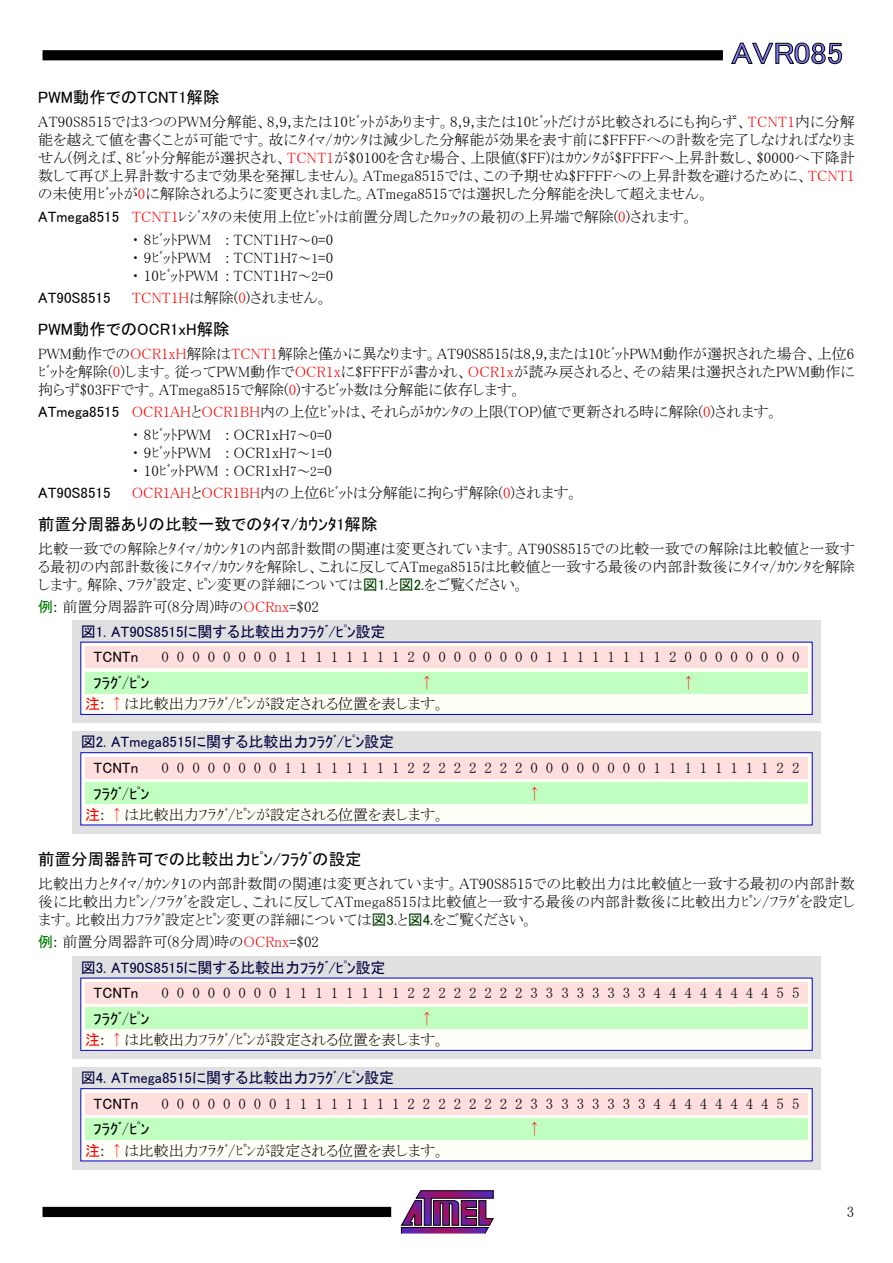
<style>
.page{position:relative;width:893px;height:1263px;background:#fff}
.page>*{position:absolute;margin:0;border:0;box-sizing:border-box;transform-origin:0 0}
.t1{font:30px "MS P Gothic";color:#8080ff;scale:1.1 1}
.t2{font:16.5px "MS P Gothic";color:#000}
.t3{font:15px/18px "MS P Mincho";color:#000;text-align:justify}
.t4{font:15px "MS Mincho";color:#000}
.t5{font:15px "MS P Gothic";color:#000040}
.t6{font:15px "MS P Gothic";color:#000}
.t7{font:15px "MS Mincho";color:#f00}
.s1{color:#f00}
.s2{font-family:"MS P Gothic"}
.s3{font-size:13.5px}
.s4{font-family:"MS P Gothic";color:#004000}
.s5{font-family:"MS P Gothic";color:#008000}
.s6{font-family:"MS P Mincho"}
.s7{font-family:"MS P Gothic";color:#f00}
</style>
<div class="page">
<svg style="left:401px;top:1190px;width:93px;height:44px"></svg>
<div style="left:43px;top:1207px;width:348px;height:10px;background:#000"></div>
<div style="left:43px;top:50px;width:680px;height:10px;background:#000"></div>
<svg style="left:731px;top:43px;width:111px;height:21px"></svg>
<div style="left:72px;top:621px;width:749px;height:102px;background:#e0e0e0"></div>
<div style="left:81px;top:642px;width:731px;height:72px;background:#fffff7"></div>
<div style="left:80px;top:642px;width:733px;height:73px;border:1px solid #0000c0"></div>
<div style="left:85px;top:646px;width:723px;height:22px;background:#ffdede"></div>
<div style="left:85px;top:672px;width:723px;height:21px;background:#c0ffc0"></div>
<div style="left:72px;top:731px;width:749px;height:102px;background:#e0e0e0"></div>
<div style="left:81px;top:753px;width:731px;height:72px;background:#fffff7"></div>
<div style="left:80px;top:752px;width:733px;height:73px;border:1px solid #0000c0"></div>
<div style="left:85px;top:757px;width:723px;height:21px;background:#ffdede"></div>
<div style="left:85px;top:782px;width:723px;height:22px;background:#c0ffc0"></div>
<div style="left:72px;top:957px;width:749px;height:102px;background:#e0e0e0"></div>
<div style="left:81px;top:978px;width:731px;height:72px;background:#fffff7"></div>
<div style="left:80px;top:977px;width:733px;height:74px;border:1px solid #0000c0"></div>
<div style="left:85px;top:982px;width:723px;height:21px;background:#ffdede"></div>
<div style="left:85px;top:1008px;width:723px;height:21px;background:#c0ffc0"></div>
<div style="left:72px;top:1067px;width:749px;height:102px;background:#e0e0e0"></div>
<div style="left:81px;top:1089px;width:731px;height:72px;background:#fffff7"></div>
<div style="left:80px;top:1088px;width:733px;height:73px;border:1px solid #0000c0"></div>
<div style="left:85px;top:1093px;width:723px;height:21px;background:#ffdede"></div>
<div style="left:85px;top:1118px;width:723px;height:22px;background:#c0ffc0"></div>
<h1 class="t1" style="left:731px;top:38px;width:103px">AVR085</h1>
<p class="t2" style="left:38px;top:89px;width:183px">PWM動作でのTCNT1解除</p>
<p class="t3" style="left:38px;top:113px;width:818px">AT90S8515では3つのPWM分解能、8,9,または10ﾋﾞｯﾄがあります。8,9,または10ﾋﾞｯﾄだけが比較されるにも拘らず、<span class="s1">TCNT1</span>内に分解能を越えて値を書くことが可能です。故にﾀｲﾏ/ｶｳﾝﾀは減少した分解能が効果を表す前に$FFFFへの計数を完了しなければなりません(例えば、8ﾋﾞｯﾄ分解能が選択され、<span class="s1">TCNT1</span>が$0100を含む場合、上限値($FF)はｶｳﾝﾀが$FFFFへ上昇計数し、$0000へ下降計数して再び上昇計数するまで効果を発揮しません)。ATmega8515では、この予期せぬ$FFFFへの上昇計数を避けるために、<span class="s1">TCNT1</span>の未使用ﾋﾞｯﾄが<span class="s1">0</span>に解除されるように変更されました。ATmega8515では選択した分解能を決して超えません。</p>
<p class="t3" style="left:132px;top:205px;width:563px;line-height:22.5px;text-indent:-94px"><span class="s2">ATmega8515</span> <span class="s1">TCNT1</span>ﾚｼﾞｽﾀの未使用上位ﾋﾞｯﾄは前置分周したｸﾛｯｸの最初の上昇端で解除(<span class="s1">0</span>)されます。・ 8ﾋﾞｯﾄPWM : TCNT1H<span class="s3">7～0</span>=0</p>
<p class="t3" style="left:132px;top:248px;width:203px">・ 9ﾋﾞｯﾄPWM : TCNT1H<span class="s3">7～1</span>=0・ 10ﾋﾞｯﾄPWM : TCNT1H<span class="s3">7～2</span>=0</p>
<p class="t6" style="left:38px;top:290px;width:74px">AT90S8515</p>
<p class="t3" style="left:132px;top:289px;width:198px"><span class="s1">TCNT1H</span>は解除(<span class="s1">0</span>)されません。</p>
<p class="t2" style="left:38px;top:320px;width:193px">PWM動作でのOCR1xH解除</p>
<p class="t3" style="left:38px;top:344px;width:818px">PWM動作での<span class="s1">OCR1xH</span>解除は<span class="s1">TCNT1</span>解除と僅かに異なります。AT90S8515は8,9,または10ﾋﾞｯﾄPWM動作が選択された場合、上位6ﾋﾞｯﾄを解除(<span class="s1">0</span>)します。従ってPWM動作で<span class="s1">OCR1x</span>に$FFFFが書かれ、<span class="s1">OCR1x</span>が読み戻されると、その結果は選択されたPWM動作に拘らず$03FFです。ATmega8515で解除(<span class="s1">0</span>)するﾋﾞｯﾄ数は分解能に依存します。</p>
<p class="t3" style="left:132px;top:400px;width:648px;line-height:22.5px;text-indent:-94px"><span class="s2">ATmega8515</span> <span class="s1">OCR1AH</span>と<span class="s1">OCR1BH</span>内の上位ﾋﾞｯﾄは、それらがｶｳﾝﾀの上限(TOP)値で更新される時に解除(<span class="s1">0</span>)されます。・ 8ﾋﾞｯﾄPWM : OCR1xH<span class="s3">7～0</span>=0</p>
<p class="t3" style="left:132px;top:443px;width:202px">・ 9ﾋﾞｯﾄPWM : OCR1xH<span class="s3">7～1</span>=0・ 10ﾋﾞｯﾄPWM : OCR1xH<span class="s3">7～2</span>=0</p>
<p class="t6" style="left:38px;top:485px;width:74px">AT90S8515</p>
<p class="t3" style="left:132px;top:484px;width:448px"><span class="s1">OCR1AH</span>と<span class="s1">OCR1BH</span>内の上位6ﾋﾞｯﾄは分解能に拘らず解除(<span class="s1">0</span>)されます。</p>
<p class="t2" style="left:38px;top:515px;width:341px">前置分周器ありの比較一致でのﾀｲﾏ/ｶｳﾝﾀ1解除</p>
<p class="t3" style="left:38px;top:539px;width:818px">比較一致での解除とﾀｲﾏ/ｶｳﾝﾀ1の内部計数間の関連は変更されています。AT90S8515での比較一致での解除は比較値と一致する最初の内部計数後にﾀｲﾏ/ｶｳﾝﾀを解除し、これに反してATmega8515は比較値と一致する最後の内部計数後にﾀｲﾏ/ｶｳﾝﾀを解除します。解除、ﾌﾗｸﾞ設定、ﾋﾟﾝ変更の詳細については<span class="s4">図1.</span>と<span class="s4">図2.</span>をご覧ください。</p>
<p class="t3" style="left:38px;top:598px;width:282px"><span class="s5">例</span>: 前置分周器許可(8分周)時の<span class="s1">OCRnx</span>=$02</p>
<p class="t5" style="left:81px;top:624px;width:306px">図1. AT90S8515に関する比較出力ﾌﾗｸﾞ/ﾋﾟﾝ設定</p>
<p class="t6" style="left:94px;top:649px;width:46px">TCNTn</p>
<p class="t4" style="left:162px;top:649px;width:639px">0 0 0 0 0 0 0 0 1 1 1 1 1 1 1 1 2 0 0 0 0 0 0 0 0 1 1 1 1 1 1 1 1 2 0 0 0 0 0 0 0 0</p>
<p class="t6" style="left:94px;top:675px;width:57px">ﾌﾗｸﾞ<span class="s6">/</span>ﾋﾟﾝ</p>
<p class="t7" style="left:420px;top:675px;width:16px">↑</p>
<p class="t7" style="left:681px;top:675px;width:16px">↑</p>
<p class="t3" style="left:85px;top:695px;width:362px"><span class="s7">注</span>: <span class="s1">↑</span>は比較出力ﾌﾗｸﾞ/ﾋﾟﾝが設定される位置を表します。</p>
<p class="t5" style="left:81px;top:735px;width:315px">図2. ATmega8515に関する比較出力ﾌﾗｸﾞ/ﾋﾟﾝ設定</p>
<p class="t6" style="left:94px;top:760px;width:46px">TCNTn</p>
<p class="t4" style="left:162px;top:760px;width:639px">0 0 0 0 0 0 0 0 1 1 1 1 1 1 1 1 2 2 2 2 2 2 2 2 0 0 0 0 0 0 0 0 1 1 1 1 1 1 1 1 2 2</p>
<p class="t6" style="left:94px;top:786px;width:57px">ﾌﾗｸﾞ<span class="s6">/</span>ﾋﾟﾝ</p>
<p class="t7" style="left:527px;top:786px;width:16px">↑</p>
<p class="t3" style="left:85px;top:805px;width:362px"><span class="s7">注</span>: <span class="s1">↑</span>は比較出力ﾌﾗｸﾞ/ﾋﾟﾝが設定される位置を表します。</p>
<p class="t2" style="left:38px;top:850px;width:325px">前置分周器許可での比較出力ﾋﾟﾝ/ﾌﾗｸﾞの設定</p>
<p class="t3" style="left:38px;top:874px;width:818px">比較出力とﾀｲﾏ/ｶｳﾝﾀ1の内部計数間の関連は変更されています。AT90S8515での比較出力は比較値と一致する最初の内部計数後に比較出力ﾋﾟﾝ/ﾌﾗｸﾞを設定し、これに反してATmega8515は比較値と一致する最後の内部計数後に比較出力ﾋﾟﾝ/ﾌﾗｸﾞを設定します。比較出力ﾌﾗｸﾞ設定とﾋﾟﾝ変更の詳細については<span class="s4">図3.</span>と<span class="s4">図4.</span>をご覧ください。</p>
<p class="t3" style="left:38px;top:933px;width:282px"><span class="s5">例</span>: 前置分周器許可(8分周)時の<span class="s1">OCRnx</span>=$02</p>
<p class="t5" style="left:81px;top:960px;width:306px">図3. AT90S8515に関する比較出力ﾌﾗｸﾞ/ﾋﾟﾝ設定</p>
<p class="t6" style="left:94px;top:985px;width:46px">TCNTn</p>
<p class="t4" style="left:162px;top:985px;width:639px">0 0 0 0 0 0 0 0 1 1 1 1 1 1 1 1 2 2 2 2 2 2 2 2 3 3 3 3 3 3 3 3 4 4 4 4 4 4 4 4 5 5</p>
<p class="t6" style="left:94px;top:1011px;width:57px">ﾌﾗｸﾞ<span class="s6">/</span>ﾋﾟﾝ</p>
<p class="t7" style="left:420px;top:1011px;width:16px">↑</p>
<p class="t3" style="left:85px;top:1031px;width:362px"><span class="s7">注</span>: <span class="s1">↑</span>は比較出力ﾌﾗｸﾞ/ﾋﾟﾝが設定される位置を表します。</p>
<p class="t5" style="left:81px;top:1070px;width:315px">図4. ATmega8515に関する比較出力ﾌﾗｸﾞ/ﾋﾟﾝ設定</p>
<p class="t6" style="left:94px;top:1096px;width:46px">TCNTn</p>
<p class="t4" style="left:162px;top:1096px;width:639px">0 0 0 0 0 0 0 0 1 1 1 1 1 1 1 1 2 2 2 2 2 2 2 2 3 3 3 3 3 3 3 3 4 4 4 4 4 4 4 4 5 5</p>
<p class="t6" style="left:94px;top:1121px;width:57px">ﾌﾗｸﾞ<span class="s6">/</span>ﾋﾟﾝ</p>
<p class="t7" style="left:527px;top:1121px;width:16px">↑</p>
<p class="t3" style="left:85px;top:1141px;width:362px"><span class="s7">注</span>: <span class="s1">↑</span>は比較出力ﾌﾗｸﾞ/ﾋﾟﾝが設定される位置を表します。</p>
<p class="t3" style="left:847px;top:1202px;width:9px">3</p>
</div>
